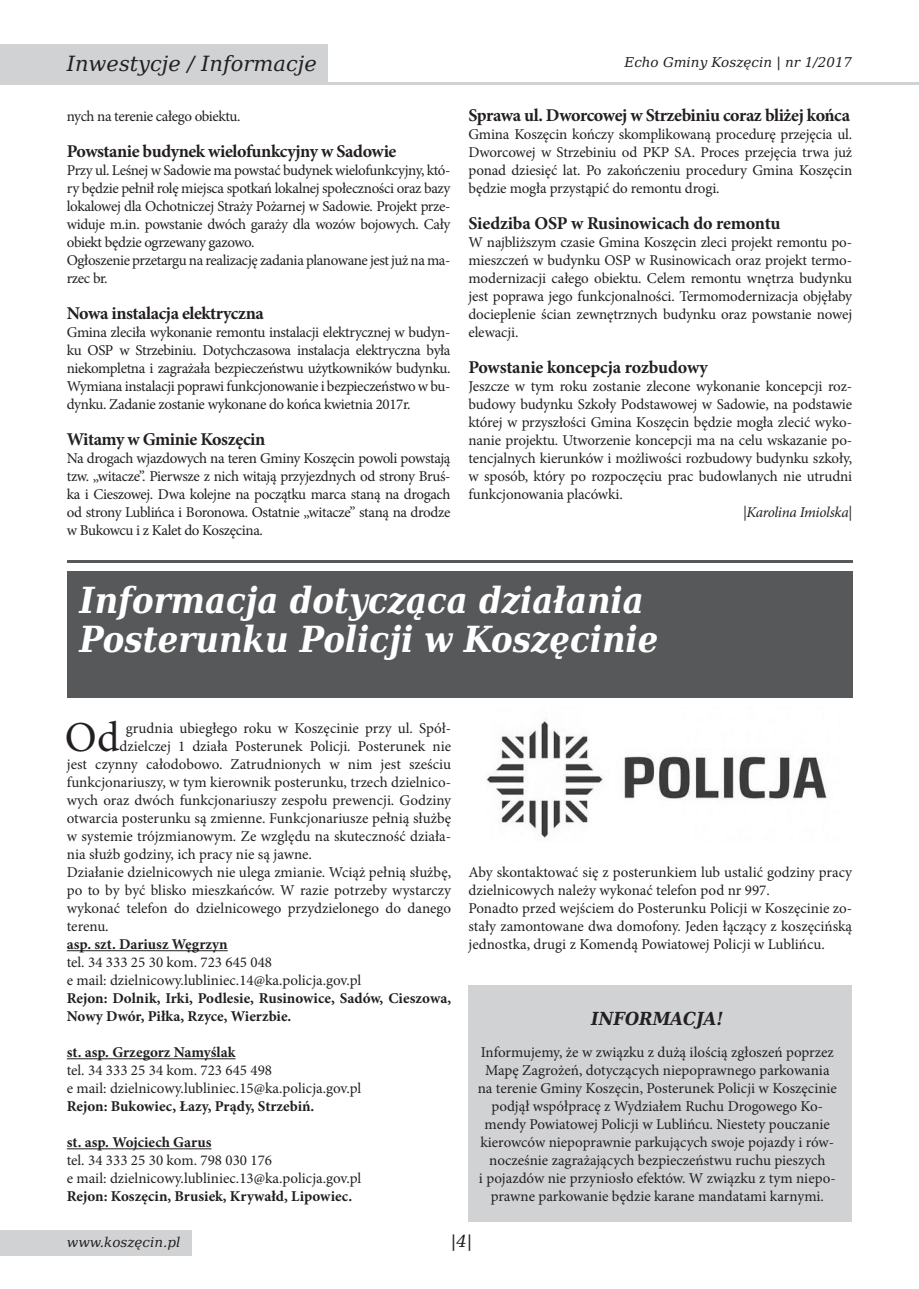
<style>
.page{position:relative;width:919px;height:1289px;background:#fff}
.page>*{position:absolute;margin:0;border:0;box-sizing:border-box;transform-origin:0 0}
.t1{font:42.75px "Minion Pro";color:#231f20}
.t2{font:italic 700 36px/39px "DejaVu Serif Condensed";color:#fff}
.t3{font:italic 21px "DejaVu Serif";color:#231f20}
.t4{font:700 18px "Minion Pro";letter-spacing:-.025em;color:#231f20}
.t5{font:italic 700 18px "DejaVu Serif Condensed";color:#231f20}
.t6{font:italic 16.5px "DejaVu Serif";color:#231f20}
.t7{font:15px/18px "Minion Pro";letter-spacing:-.005em;color:#231f20;text-align:justify}
.t8{font:15px/18px "Minion Pro";letter-spacing:-.025em;color:#231f20}
.t9{font:700 15px/18px "Minion Pro";color:#231f20}
.t10{font:15px "Minion Pro";letter-spacing:-.03em;color:#231f20}
.t11{font:italic 15px "Minion Pro";letter-spacing:-.025em;color:#231f20}
.t12{font:italic 13.5px "DejaVu Serif";color:#231f20}
</style>
<div class="page">
<svg style="left:906px;top:82px;width:12px;height:3px"></svg>
<div style="left:0;top:1229px;width:192px;height:26px;background:#d1d2d4"></div>
<hr style="left:265px;top:82px;width:641px;height:3px;background:#d1d2d4">
<div style="left:0;top:44px;width:327px;height:41px;background:#d1d2d4"></div>
<img style="left:486px;top:721px;width:341px;height:117px">
<div style="left:67px;top:571px;width:785px;height:126px;background:#57585a"></div>
<div style="left:468px;top:985px;width:384px;height:237px;background:#d1d2d4"></div>
<hr style="left:67px;top:950px;width:161px;height:1px;background:#231f20">
<hr style="left:67px;top:1058px;width:168px;height:1px;background:#231f20">
<hr style="left:67px;top:1148px;width:144px;height:1px;background:#231f20">
<hr style="left:67px;top:560px;width:785px;height:3px;background:#57585a">
<h3 class="t3" style="left:67px;top:48px;width:251px">Inwestycje / Informacje</h3>
<p class="t10" style="left:67px;top:106px;width:175px">nych na terenie całego obiektu.</p>
<p class="t4" style="left:67px;top:138px;width:331px">Powstanie budynek wielofunkcyjny w Sadowie</p>
<p class="t8" style="left:67px;top:161px;width:385px">Przy ul. Leśnej w Sadowie ma powstać budynek wielofunkcyjny, któ&shy;ry będzie pełnił rolę miejsca spotkań lokalnej społeczności oraz bazy lokalowej dla Ochotniczej Straży Pożarnej w Sadowie. Projekt prze&shy;widuje m.in. powstanie dwóch garaży dla wozów bojowych. Cały obiekt będzie ogrzewany gazowo.<br>Ogłoszenie przetargu na realizację zadania planowane jest już na ma&shy;rzec br.</p>
<p class="t4" style="left:67px;top:300px;width:198px">Nowa instalacja elektryczna</p>
<p class="t7" style="left:67px;top:323px;width:385px">Gmina zleciła wykonanie remontu instalacji elektrycznej w budyn&shy;ku OSP w Strzebiniu. Dotychczasowa instalacja elektryczna była niekompletna i zagrażała bezpieczeństwu użytkowników budynku.<br>Wymiana instalacji poprawi funkcjonowanie i bezpieczeństwo w bu&shy;dynku. Zadanie zostanie wykonane do końca kwietnia 2017r.</p>
<p class="t4" style="left:67px;top:426px;width:200px">Witamy w Gminie Koszęcin</p>
<p class="t7" style="left:67px;top:449px;width:385px">Na drogach wjazdowych na teren Gminy Koszęcin powoli powstają tzw. „witacze”. Pierwsze z nich witają przyjezdnych od strony Bruś&shy;ka i Cieszowej. Dwa kolejne na początku marca staną na drogach od strony Lublińca i Boronowa. Ostatnie „witacze” staną na drodze w Bukowcu i z Kalet do Koszęcina.</p>
<p class="t12" style="left:624px;top:52px;width:229px">Echo Gminy Koszęcin | nr 1/2017</p>
<p class="t4" style="left:468px;top:102px;width:383px">Sprawa ul. Dworcowej w Strzebiniu coraz bliżej końca</p>
<p class="t7" style="left:468px;top:125px;width:385px">Gmina Koszęcin kończy skomplikowaną procedurę przejęcia ul.<br>Dworcowej w Strzebiniu od PKP SA. Proces przejęcia trwa już ponad dziesięć lat. Po zakończeniu procedury Gmina Koszęcin będzie mogła przystąpić do remontu drogi.</p>
<p class="t4" style="left:468px;top:210px;width:313px">Siedziba OSP w Rusinowicach do remontu</p>
<p class="t7" style="left:468px;top:233px;width:385px">W najbliższym czasie Gmina Koszęcin zleci projekt remontu po&shy;mieszczeń w budynku OSP w Rusinowicach oraz projekt termo&shy;modernizacji całego obiektu. Celem remontu wnętrza budynku jest poprawa jego funkcjonalności. Termomodernizacja objęłaby docieplenie ścian zewnętrznych budynku oraz powstanie nowej elewacji.</p>
<p class="t4" style="left:468px;top:354px;width:241px">Powstanie koncepcja rozbudowy</p>
<p class="t7" style="left:468px;top:377px;width:385px">Jeszcze w tym roku zostanie zlecone wykonanie koncepcji roz&shy;budowy budynku Szkoły Podstawowej w Sadowie, na podstawie której w przyszłości Gmina Koszęcin będzie mogła zlecić wyko&shy;nanie projektu. Utworzenie koncepcji ma na celu wskazanie po&shy;tencjalnych kierunków i możliwości rozbudowy budynku szkoły, w sposób, który po rozpoczęciu prac budowlanych nie utrudni funkcjonowania placówki.</p>
<p class="t11" style="left:743px;top:502px;width:111px">|Karolina Imiolska|</p>
<h2 class="t2" style="left:80px;top:580px;width:580px">Informacja dotycząca działania<br>Posterunku Policji w Koszęcinie</h2>
<h1 class="t1" style="left:65px;top:708px;width:56px">Od</h1>
<p class="t7" style="left:126px;top:719px;width:327px">grudnia ubiegłego roku w Koszęcinie przy ul. Spół-</p>
<p class="t7" style="left:120px;top:737px;width:333px">dzielczej 1 działa Posterunek Policji. Posterunek nie</p>
<p class="t7" style="left:67px;top:755px;width:386px">jest czynny całodobowo. Zatrudnionych w nim jest sześciu</p>
<p class="t7" style="left:67px;top:773px;width:386px">funkcjonariuszy, w tym kierownik posterunku, trzech dzielnico-</p>
<p class="t7" style="left:67px;top:791px;width:386px">wych oraz dwóch funkcjonariuszy zespołu prewencji. Godziny</p>
<p class="t7" style="left:67px;top:809px;width:386px">otwarcia posterunku są zmienne. Funkcjonariusze pełnią służbę</p>
<p class="t7" style="left:67px;top:827px;width:386px">w systemie trójzmianowym. Ze względu na skuteczność działa-</p>
<p class="t7" style="left:67px;top:845px;width:246px">nia służb godziny, ich pracy nie są jawne.</p>
<p class="t7" style="left:67px;top:863px;width:386px">Działanie dzielnicowych nie ulega zmianie. Wciąż pełnią służbę,</p>
<p class="t7" style="left:67px;top:881px;width:386px">po to by być blisko mieszkańców. W razie potrzeby wystarczy</p>
<p class="t7" style="left:67px;top:899px;width:386px">wykonać telefon do dzielnicowego przydzielonego do danego</p>
<p class="t7" style="left:67px;top:917px;width:43px">terenu.</p>
<p class="t9" style="left:67px;top:935px;width:162px">asp. szt. Dariusz Węgrzyn</p>
<p class="t7" style="left:67px;top:953px;width:296px">tel. 34 333 25 30 kom. 723 645 048<br>e mail: dzielnicowy.lubliniec.14@ka.policja.gov.pl</p>
<p class="t9" style="left:67px;top:989px;width:386px">Rejon: Dolnik, Irki, Podlesie, Rusinowice, Sadów, Cieszowa,<br>Nowy Dwór, Piłka, Rzyce, Wierzbie.</p>
<p class="t9" style="left:67px;top:1043px;width:170px">st. asp. Grzegorz Namyślak</p>
<p class="t7" style="left:67px;top:1061px;width:296px">tel. 34 333 25 34 kom. 723 645 498<br>e mail: dzielnicowy.lubliniec.15@ka.policja.gov.pl</p>
<p class="t9" style="left:67px;top:1097px;width:249px">Rejon: Bukowiec, Łazy, Prądy, Strzebiń.</p>
<p class="t9" style="left:67px;top:1133px;width:146px">st. asp. Wojciech Garus</p>
<p class="t7" style="left:67px;top:1151px;width:296px">tel. 34 333 25 30 kom. 798 030 176<br>e mail: dzielnicowy.lubliniec.13@ka.policja.gov.pl</p>
<p class="t9" style="left:67px;top:1187px;width:287px">Rejon: Koszęcin, Brusiek, Krywałd, Lipowiec.</p>
<p class="t7" style="left:468px;top:863px;width:385px;text-align:left">Aby skontaktować się z posterunkiem lub ustalić godziny pracy dzielnicowych należy wykonać telefon pod nr 997.<br>Ponadto przed wejściem do Posterunku Policji w Koszęcinie zo&shy;stały zamontowane dwa domofony. Jeden łączący z koszęcińską jednostka, drugi z Komendą Powiatowej Policji w Lublińcu.</p>
<p class="t5" style="left:591px;top:1004px;width:134px">INFORMACJA!</p>
<p class="t7" style="left:477px;top:1043px;width:361px;text-align:center">Informujemy, że w związku z dużą ilością zgłoszeń poprzez Mapę Zagrożeń, dotyczących niepoprawnego parkowania na terenie Gminy Koszęcin, Posterunek Policji w Koszęcinie podjął współpracę z Wydziałem Ruchu Drogowego Ko&shy;mendy Powiatowej Policji w Lublińcu. Niestety pouczanie kierowców niepoprawnie parkujących swoje pojazdy i rów&shy;nocześnie zagrażających bezpieczeństwu ruchu pieszych<br>i pojazdów nie przyniosło efektów. W związku z tym niepo&shy;prawne parkowanie będzie karane mandatami karnymi.</p>
<p class="t12" style="left:67px;top:1231px;width:115px">www.koszęcin.pl</p>
<p class="t6" style="left:451px;top:1228px;width:23px">|4|</p>
</div>
